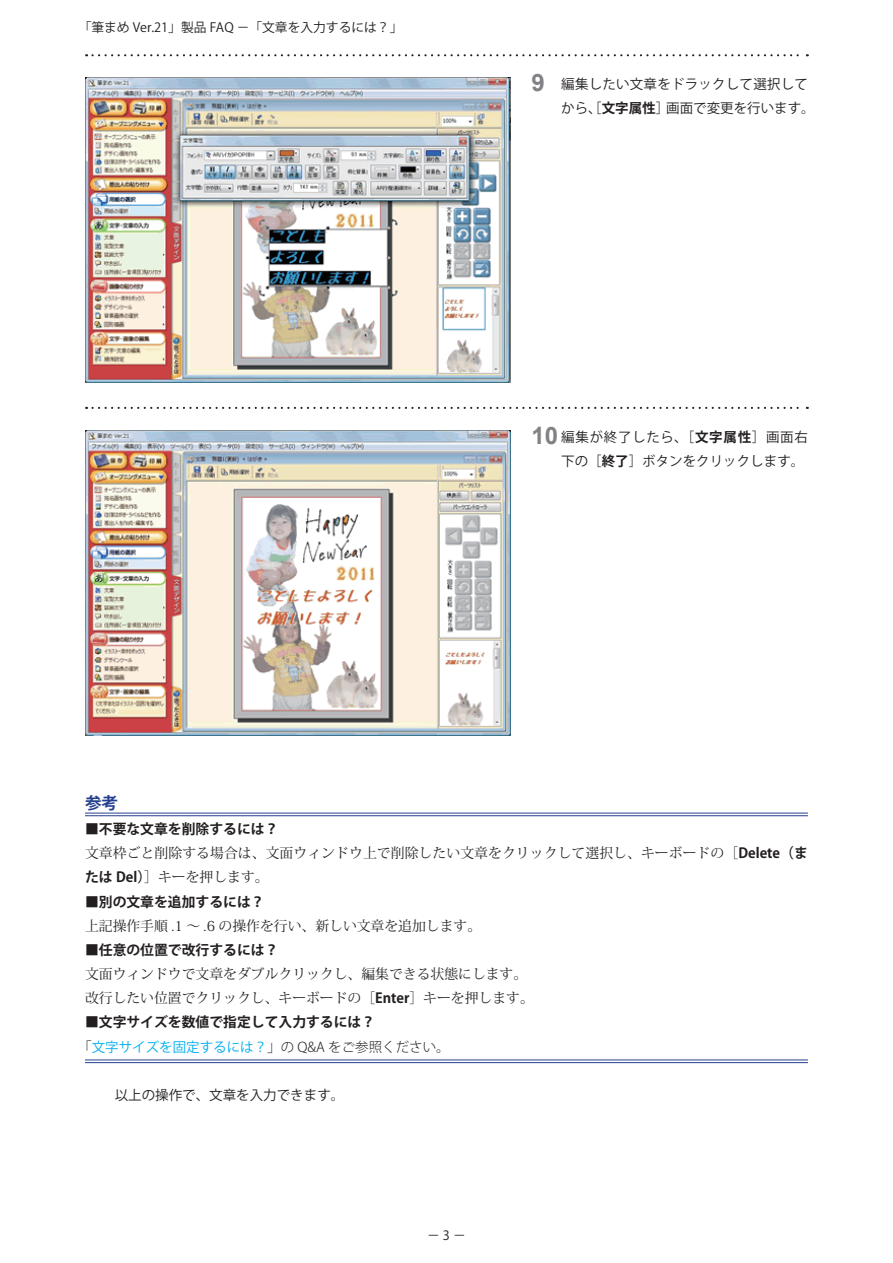
<style>
.page{position:relative;width:893px;height:1263px;background:#fff}
.page>*{position:absolute;margin:0;border:0;box-sizing:border-box;transform-origin:0 0}
.参考_タイトル_h4_title{font:700 16.5px "Koz Go Pro";color:#253f8e}
._00-基本本文_p{font:13.8px/24.2px "Koz Min Pro";color:#231f20}
._00-基本本文_p-2{font:700 13.8px "Koz Go Pro";color:#231f20}
.セクション_番号付本文_p{font:13.5px/23.7px "Koz Go Pro";letter-spacing:.015em;color:#231f20}
.参考_本文_下線付_p{font:300 13.5px "Koz Go Pro";color:#231f20}
.セクション_本文_p{font:13.5px "Koz Go Pro";color:#231f20}
.t1{font:12.75px "Koz Go Pro";color:#231f20}
.s1{font-family:"Arial";font-weight:700;font-size:24px;color:#808285}
.s2{font-weight:700}
.s3{font-family:"Koz Go Pro";font-weight:700}
.s4{font-weight:400;color:#00aeef}
</style>
<div class="page">
<svg style="left:86px;top:54px;width:722px;height:2px"></svg>
<svg style="left:86px;top:407px;width:722px;height:2px"></svg>
<hr style="left:85px;top:813px;width:723px;height:1px;background:#253f8e">
<hr style="left:85px;top:815px;width:723px;height:1px;background:#253f8e">
<hr style="left:85px;top:1060px;width:723px;height:1px;background:#253f8e">
<hr style="left:85px;top:1062px;width:723px;height:1px;background:#253f8e">
<img style="left:85px;top:78px;width:425px;height:304px">
<img style="left:85px;top:430px;width:425px;height:306px">
<p class="t1" style="left:79px;top:20px;width:325px">「筆まめ Ver.21」製品 FAQ －「文章を入力するには？」</p>
<p class="セクション_番号付本文_p" style="left:561px;top:73px;width:255px;text-indent:-30px"><span class="s1">9</span> 編集したい文章をドラックして選択してから、［<span class="s2">文字属性</span>］画面で変更を行います。</p>
<p class="セクション_番号付本文_p" style="left:531px;top:426px;width:278px;text-align:right"><span class="s1">10</span> 編集が終了したら、［<span class="s2">文字属性</span>］画面右下の［<span class="s2">終了</span>］ボタンをクリックします。</p>
<p class="参考_タイトル_h4_title" style="left:85px;top:792px;width:34px">参考</p>
<p class="_00-基本本文_p-2" style="left:85px;top:820px;width:195px">■不要な文章を削除するには？</p>
<p class="_00-基本本文_p" style="left:85px;top:840px;width:724px">文章枠ごと削除する場合は、文面ウィンドウ上で削除したい文章をクリックして選択し、キーボードの［<span class="s3">Delete（または Del）</span>］キーを押します。</p>
<p class="_00-基本本文_p-2" style="left:85px;top:892px;width:181px">■別の文章を追加するには？</p>
<p class="_00-基本本文_p" style="left:85px;top:913px;width:398px">上記操作手順 .1 ～ .6 の操作を行い、新しい文章を追加します。</p>
<p class="_00-基本本文_p-2" style="left:85px;top:941px;width:195px">■任意の位置で改行するには？</p>
<p class="_00-基本本文_p" style="left:85px;top:961px;width:444px">文面ウィンドウで文章をダブルクリックし、編集できる状態にします。</p>
<p class="_00-基本本文_p" style="left:85px;top:986px;width:450px">改行したい位置でクリックし、キーボードの［<span class="s3">Enter</span>］キーを押します。</p>
<p class="_00-基本本文_p-2" style="left:85px;top:1013px;width:292px">■文字サイズを数値で指定して入力するには？</p>
<p class="参考_本文_下線付_p" style="left:78px;top:1038px;width:373px">「<span class="s4">文字サイズを固定するには？</span>」の Q&amp;A をご参照ください。</p>
<p class="セクション_本文_p" style="left:115px;top:1086px;width:231px">以上の操作で、文章を入力できます。</p>
<p class="t1" style="left:427px;top:1227px;width:40px">－3－</p>
</div>
